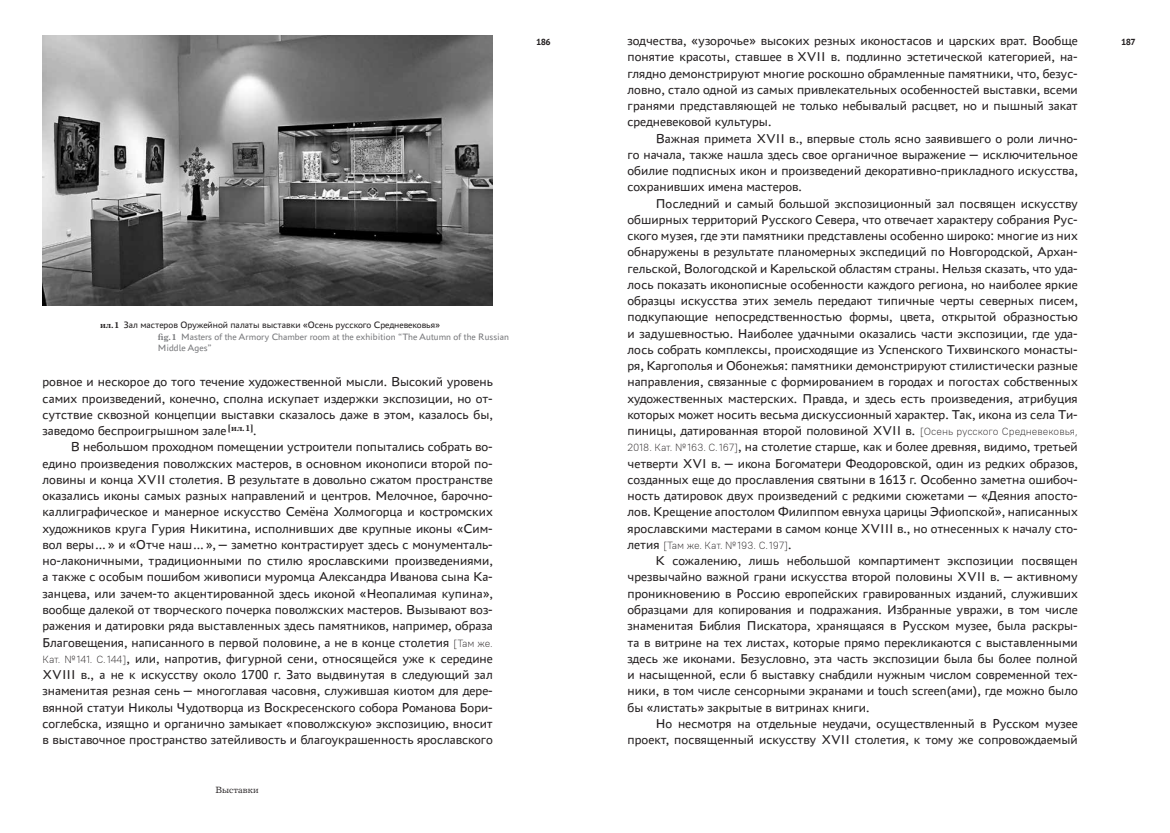
<style>
.page{position:relative;width:1170px;height:833px;background:#fff}
.page>*{position:absolute;margin:0;border:0;box-sizing:border-box;transform-origin:0 0}
.t1{font:13.5px/16.2px "PT Astra Sans";color:#231f20;text-align:justify}
.t2{font:300 10.38px "PT Root UI";color:#231f20}
.t3{font:9.75px/11.6px "PT Astra Sans";color:#77787b}
.t4{font:9.38px "Journal";color:#231f20}
.t5{font:700 9.38px "PT Astra Sans";color:#231f20}
.s1{font-family:"Journal";font-weight:700;font-size:9px;color:#231f20}
.s2{color:#231f20}
.s3{font-family:"Journal";font-weight:700;font-size:9px}
.s4{font-family:"PT Root UI";font-weight:300;font-size:10.38px}
.s5{font-family:"PT Astra Sans";font-weight:400;font-size:13.5px}
</style>
<div class="page">
<img style="left:43px;top:35px;width:450px;height:270px">
<p class="t3" style="left:158px;top:319px;width:352px;text-indent:-58px"><span class="s1">ил.1</span> <span class="s2">Зал мастеров Оружейной палаты выставки «Осень русского Средневековья»<br></span><span class="s3">fig.1</span> Masters of the Armory Chamber room at the exhibition “The Autumn of the Russian<br>Middle Ages”</p>
<p class="t1" style="left:43px;top:373px;width:452px">ровное и нескорое до того течение художественной мысли. Высокий уровень самих произведений, конечно, сполна искупает издержки экспозиции, но от&shy;сутствие сквозной концепции выставки сказалось даже в этом, казалось бы, заведомо беспроигрышном зале <sup>[ил.1]</sup>.</p>
<p class="t1" style="left:43px;top:438px;width:452px;text-indent:28px">В небольшом проходном помещении устроители попытались собрать во&shy;едино произведения поволжских мастеров, в основном иконописи второй по&shy;ловины и конца XVII столетия. В результате в довольно сжатом пространстве оказались иконы самых разных направлений и центров. Мелочное, барочно&shy;каллиграфическое и манерное искусство Семёна Холмогорца и костромских художников круга Гурия Никитина, исполнивших две крупные иконы «Сим&shy;вол веры…» и «Отче наш…»,—заметно контрастирует здесь с монументаль&shy;но-лаконичными, традиционными по стилю ярославскими произведениями, а также с особым пошибом живописи муромца Александра Иванова сына Ка&shy;занцева, или зачем-то акцентированной здесь иконой «Неопалимая купина», вообще далекой от творческого почерка поволжских мастеров. Вызывают воз&shy;ражения и датировки ряда выставленных здесь памятников, например, образа Благовещения, написанного в первой половине, а не в конце столетия <span class="s4">[Там же.<br>Кат. №141. С.144]</span>, или, напротив, фигурной сени, относящейся уже к середине XVIII в., а не к искусству около 1700 г. Зато выдвинутая в следующий зал знаменитая резная сень— многоглавая часовня, служившая киотом для дере&shy;вянной статуи Николы Чудотворца из Воскресенского собора Романова Бори&shy;соглебска, изящно и органично замыкает «поволжскую» экспозицию, вносит в выставочное пространство затейливость и благоукрашенность ярославского</p>
<p class="t4" style="left:215px;top:784px;width:45px">Выставки</p>
<p class="t5" style="left:536px;top:36px;width:16px">186</p>
<p class="t1" style="left:627px;top:32px;width:452px">зодчества, «узорочье» высоких резных иконостасов и царских врат. Вообще</p>
<p class="t5" style="left:1121px;top:36px;width:16px">187</p>
<p class="t1" style="left:627px;top:48px;width:452px">понятие красоты, ставшее в XVII в. подлинно эстетической категорией, на&shy;глядно демонстрируют многие роскошно обрамленные памятники, что, безус&shy;ловно, стало одной из самых привлекательных особенностей выставки, всеми гранями представляющей не только небывалый расцвет, но и пышный закат средневековой культуры.</p>
<p class="t1" style="left:627px;top:129px;width:452px;text-indent:28px">Важная примета XVII в., впервые столь ясно заявившего о роли лично&shy;го начала, также нашла здесь свое органичное выражение— исключительное обилие подписных икон и произведений декоративно-прикладного искусства, сохранивших имена мастеров.</p>
<p class="t1" style="left:627px;top:194px;width:452px;text-indent:28px">Последний и самый большой экспозиционный зал посвящен искусству обширных территорий Русского Севера, что отвечает характеру собрания Рус&shy;ского музея, где эти памятники представлены особенно широко: многие из них обнаружены в результате планомерных экспедиций по Новгородской, Архан&shy;гельской, Вологодской и Карельской областям страны. Нельзя сказать, что уда&shy;лось показать иконописные особенности каждого региона, но наиболее яркие образцы искусства этих земель передают типичные черты северных писем, подкупающие непосредственностью формы, цвета, открытой образностью и задушевностью. Наиболее удачными оказались части экспозиции, где уда&shy;лось собрать комплексы, происходящие из Успенского Тихвинского монасты&shy;ря, Каргополья и Обонежья: памятники демонстрируют стилистически разные направления, связанные с формированием в городах и погостах собственных художественных мастерских. Правда, и здесь есть произведения, атрибуция которых может носить весьма дискуссионный характер. Так, икона из села Ти&shy;пиницы, датированная второй половиной XVII в. <span class="s4">[Осень русского Средневековья, 2018. Кат. №163. С.167]</span>, на столетие старше, как и более древняя, видимо, третьей четверти XVI в.— икона Богоматери Феодоровской, один из редких образов, созданных еще до прославления святыни в 1613 г. Особенно заметна ошибоч&shy;ность датировок двух произведений с редкими сюжетами— «Деяния апосто&shy;лов. Крещение апостолом Филиппом евнуха царицы Эфиопской», написанных ярославскими мастерами в самом конце XVIII в., но отнесенных к началу сто-</p>
<p class="t2" style="left:627px;top:538px;width:165px"><span class="s5">летия</span> [Там же. Кат. №193. С.197]<span class="s5">.</span></p>
<p class="t1" style="left:627px;top:552px;width:452px;text-indent:28px">К сожалению, лишь небольшой компартимент экспозиции посвящен чрезвычайно важной грани искусства второй половины XVII в.— активному проникновению в Россию европейских гравированных изданий, служивших образцами для копирования и подражания. Избранные увражи, в том числе знаменитая Библия Пискатора, хранящаяся в Русском музее, была раскры&shy;та в витрине на тех листах, которые прямо перекликаются с выставленными здесь же иконами. Безусловно, эта часть экспозиции была бы более полной и насыщенной, если б выставку снабдили нужным числом современной тех&shy;ники, в том числе сенсорными экранами и touch screen(ами), где можно было бы «листать» закрытые в витринах книги.</p>
<p class="t1" style="left:627px;top:714px;width:452px;text-align:right">Но несмотря на отдельные неудачи, осуществленный в Русском музее проект, посвященный искусству XVII столетия, к тому же сопровождаемый</p>
</div>
